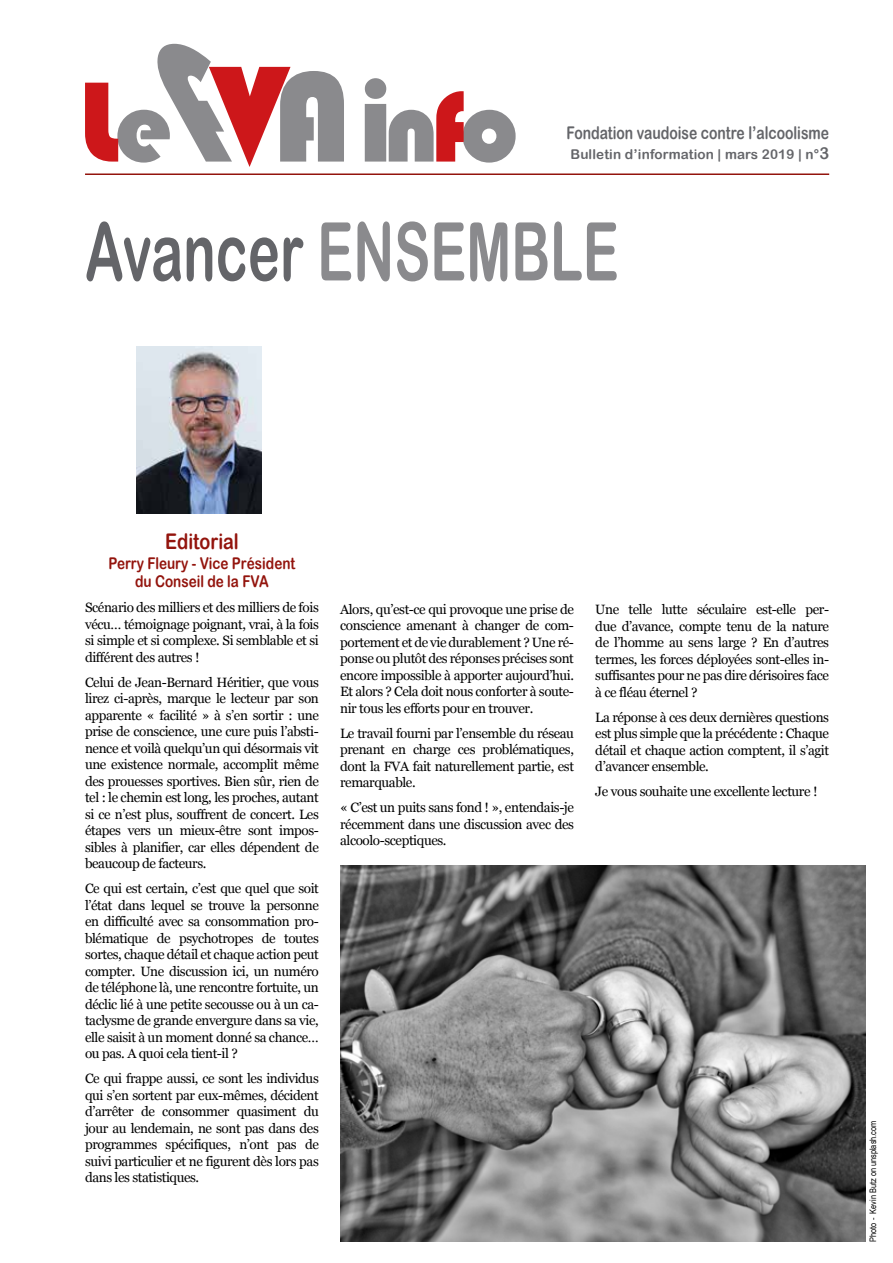
<style>
.page{position:relative;width:893px;height:1263px;background:#fff}
.page>*{position:absolute;margin:0;border:0;box-sizing:border-box;transform-origin:0 0}
.t1{font:81px "Arial Rounded MT Bold";color:#8a8a8d;scale:.67 1}
.t2{font:21.6px "Arial Rounded MT Bold";color:#93140d;scale:.83 1}
.t3{font:17.55px "Arial Rounded MT Bold";color:#646569;scale:.79 1}
.t4{font:16.2px/18px "Arial Rounded MT Bold";color:#93140d;text-align:center;scale:.83 1}
.t5{font:13.5px/16.5px "Georgia";letter-spacing:-.03em;color:#000;text-align:justify}
.t6{font:13.5px "Arial Rounded MT Bold";letter-spacing:.01em;color:#646569}
.t7{font:9px "Arial Narrow";color:#000}
.s1{font-size:16.5px}
.s2{color:#646569}
</style>
<div class="page">
<img style="left:136px;top:347px;width:126px;height:167px">
<hr style="left:85px;top:173px;width:744px;height:2px;background:#93140d">
<img style="left:340px;top:866px;width:525px;height:376px">
<svg style="left:85px;top:44px;width:431px;height:123px"></svg>
<p class="t3" style="left:566px;top:123px;width:334px">Fondation vaudoise contre l’alcoolisme</p>
<p class="t6" style="left:570px;top:146px;width:260px">Bulletin d’information | mars 2019 | n°<span class="s1">3</span></p>
<h1 class="t1" style="left:85px;top:204px;width:798px"><span class="s2">Avancer</span> ENSEMBLE</h1>
<h2 class="t2" style="left:165px;top:528px;width:90px">Editorial</h2>
<p class="t4" style="left:109px;top:554px;width:226px">Perry Fleury - Vice Président du Conseil de la FVA</p>
<p class="t5" style="left:85px;top:600px;width:235px">Scénario des milliers et des milliers de fois vécu… témoignage poignant, vrai, à la fois si simple et si complexe. Si semblable et si différent des autres !</p>
<p class="t5" style="left:85px;top:674px;width:235px">Celui de Jean-Bernard Héritier, que vous lirez ci-après, marque le lecteur par son apparente « facilité » à s’en sortir : une prise de conscience, une cure puis l’absti&shy;nence et voilà quelqu’un qui désormais vit une existence normale, accomplit même des prouesses sportives. Bien sûr, rien de tel : le chemin est long, les proches, autant si ce n’est plus, souffrent de concert. Les étapes vers un mieux-être sont impos&shy;sibles à planifier, car elles dépendent de beaucoup de facteurs.</p>
<p class="t5" style="left:85px;top:881px;width:235px">Ce qui est certain, c’est que quel que soit l’état dans lequel se trouve la personne en difficulté avec sa consommation pro&shy;blématique de psychotropes de toutes sortes, chaque détail et chaque action peut compter. Une discussion ici, un numéro de téléphone là, une rencontre fortuite, un déclic lié à une petite secousse ou à un ca&shy;taclysme de grande envergure dans sa vie, elle saisit à un moment donné sa chance… ou pas. A quoi cela tient-il ?</p>
<p class="t5" style="left:85px;top:1071px;width:235px">Ce qui frappe aussi, ce sont les individus qui s’en sortent par eux-mêmes, décident d’arrêter de consommer quasiment du jour au lendemain, ne sont pas dans des programmes spécifiques, n’ont pas de suivi particulier et ne figurent dès lors pas dans les statistiques.</p>
<p class="t5" style="left:340px;top:601px;width:235px">Alors, qu’est-ce qui provoque une prise de conscience amenant à changer de com&shy;portement et de vie durablement ? Une ré&shy;ponse ou plutôt des réponses précises sont encore impossible à apporter aujourd’hui.<br>Et alors ? Cela doit nous conforter à soute&shy;nir tous les efforts pour en trouver.</p>
<p class="t5" style="left:340px;top:725px;width:235px">Le travail fourni par l’ensemble du réseau prenant en charge ces problématiques, dont la FVA fait naturellement partie, est remarquable.</p>
<p class="t5" style="left:340px;top:800px;width:235px">« C’est un puits sans fond ! », entendais-je récemment dans une discussion avec des alcoolo-sceptiques.</p>
<p class="t5" style="left:595px;top:601px;width:235px">Une telle lutte séculaire est-elle per&shy;due d’avance, compte tenu de la nature de l’homme au sens large ? En d’autres termes, les forces déployées sont-elles in&shy;suffisantes pour ne pas dire dérisoires face à ce fléau éternel ?</p>
<p class="t5" style="left:595px;top:709px;width:235px">La réponse à ces deux dernières questions est plus simple que la précédente : Chaque détail et chaque action comptent, il s’agit d’avancer ensemble.</p>
<p class="t5" style="left:595px;top:783px;width:224px">Je vous souhaite une excellente lecture !</p>
<p class="t7" style="left:866px;top:1242px;width:123px;rotate:-90deg">Photo - Kevin Butz on unsplash.com</p>
</div>
